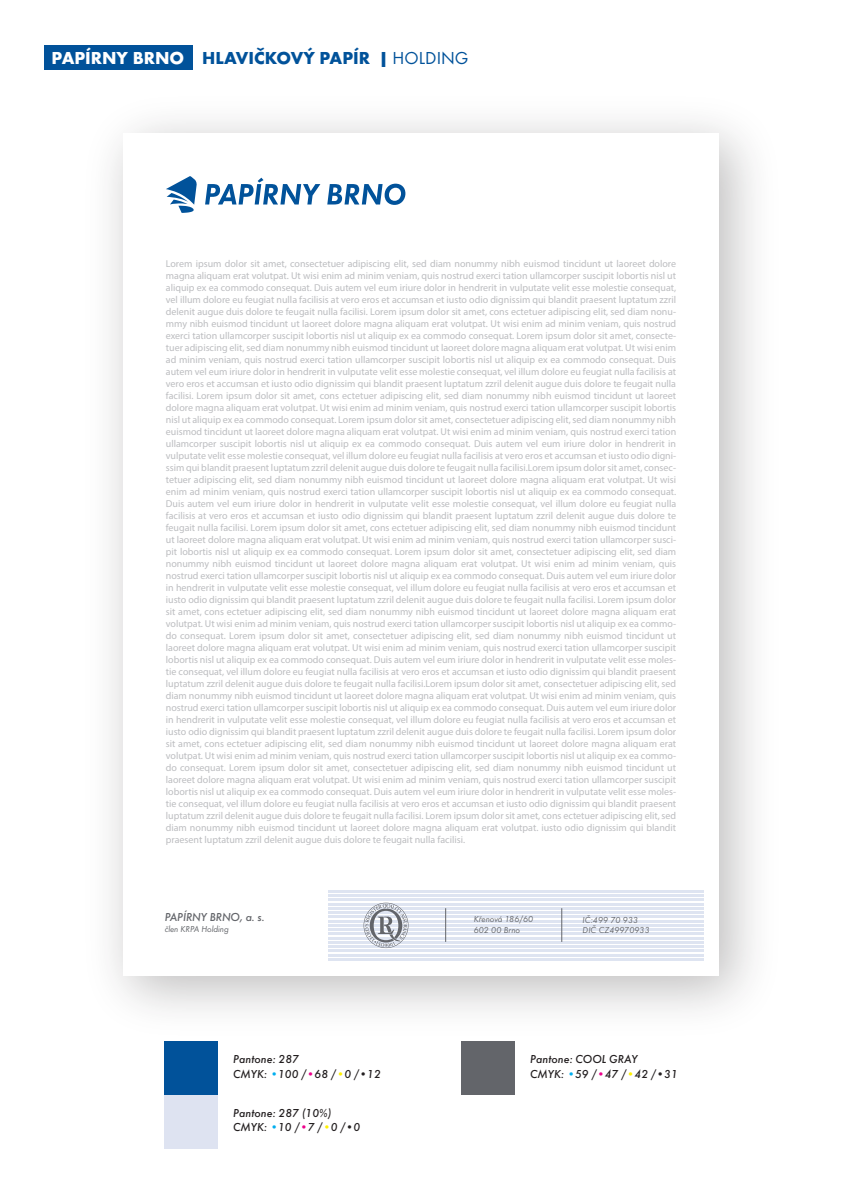
<style>
.page{position:relative;width:842px;height:1191px;background:#fff}
.page>*{position:absolute;margin:0;border:0;box-sizing:border-box;transform-origin:0 0}
.t1{font:700 18px "Futura TOT";color:#01529a}
.t2{font:12px/14.4px "Futura TOT Medi Obli";color:#231f20}
.t3{font:12px "Futura TOT Medi Obli";letter-spacing:-.01em;color:#63656a}
.t4{font:10px/12px "Myriad Pro";color:#bcbdc0;text-align:justify}
.t5{font:9px/10.8px "Futura TOT Book Obli";color:#63656a}
.s1{color:#fff}
.s2{font-weight:400}
.s3{color:#00aeef}
.s4{color:#ed028c}
.s5{color:#fff101}
</style>
<div class="page">
<hr style="left:328px;top:937px;width:376px;height:2px;background:#dee4f1">
<hr style="left:328px;top:932px;width:376px;height:3px;background:#dee4f1">
<hr style="left:328px;top:928px;width:376px;height:2px;background:#dee4f1">
<hr style="left:328px;top:924px;width:376px;height:2px;background:#dee4f1">
<hr style="left:328px;top:920px;width:376px;height:2px;background:#dee4f1">
<hr style="left:328px;top:915px;width:376px;height:3px;background:#dee4f1">
<hr style="left:328px;top:911px;width:376px;height:2px;background:#dee4f1">
<hr style="left:328px;top:907px;width:376px;height:2px;background:#dee4f1">
<hr style="left:328px;top:903px;width:376px;height:2px;background:#dee4f1">
<hr style="left:328px;top:898px;width:376px;height:3px;background:#dee4f1">
<hr style="left:328px;top:894px;width:376px;height:2px;background:#dee4f1">
<hr style="left:328px;top:890px;width:376px;height:2px;background:#dee4f1">
<hr style="left:328px;top:941px;width:376px;height:2px;background:#dee4f1">
<hr style="left:328px;top:945px;width:376px;height:2px;background:#dee4f1">
<hr style="left:328px;top:949px;width:376px;height:3px;background:#dee4f1">
<hr style="left:328px;top:954px;width:376px;height:2px;background:#dee4f1">
<hr style="left:328px;top:958px;width:376px;height:2px;background:#dee4f1">
<svg style="left:364px;top:902px;width:44px;height:46px"></svg>
<svg style="left:166px;top:176px;width:239px;height:37px"></svg>
<hr style="left:445px;top:908px;width:1px;height:34px;background:#63656a">
<hr style="left:561px;top:908px;width:1px;height:34px;background:#63656a">
<div style="left:44px;top:45px;width:149px;height:25px;background:#01529a"></div>
<div style="left:164px;top:1040px;width:54px;height:54px;background:#01529a"></div>
<div style="left:164px;top:1094px;width:54px;height:54px;background:#dee3f1"></div>
<div style="left:461px;top:1040px;width:54px;height:54px;background:#63656a"></div>
<h1 class="t1" style="left:52px;top:47px;width:419px"><span class="s1">PAPÍRNY BRNO</span> HLAVIČKOVÝ PAPÍR | <span class="s2">HOLDING</span></h1>
<p class="t4" style="left:166px;top:257px;width:512px">Lorem ipsum dolor sit amet, consectetuer adipiscing elit, sed diam nonummy nibh euismod tincidunt ut laoreet dolore magna aliquam erat volutpat. Ut wisi enim ad minim veniam, quis nostrud exerci tation ullamcorper suscipit lobortis nisl ut aliquip ex ea commodo consequat. Duis autem vel eum iriure dolor in hendrerit in vulputate velit esse molestie consequat, vel illum dolore eu feugiat nulla facilisis at vero eros et accumsan et iusto odio dignissim qui blandit praesent luptatum zzril delenit augue duis dolore te feugait nulla facilisi. Lorem ipsum dolor sit amet, cons ectetuer adipiscing elit, sed diam nonu&shy;mmy nibh euismod tincidunt ut laoreet dolore magna aliquam erat volutpat. Ut wisi enim ad minim veniam, quis nostrud exerci tation ullamcorper suscipit lobortis nisl ut aliquip ex ea commodo consequat. Lorem ipsum dolor sit amet, consecte&shy;tuer adipiscing elit, sed diam nonummy nibh euismod tincidunt ut laoreet dolore magna aliquam erat volutpat. Ut wisi enim ad minim veniam, quis nostrud exerci tation ullamcorper suscipit lobortis nisl ut aliquip ex ea commodo consequat. Duis autem vel eum iriure dolor in hendrerit in vulputate velit esse molestie consequat, vel illum dolore eu feugiat nulla facilisis at vero eros et accumsan et iusto odio dignissim qui blandit praesent luptatum zzril delenit augue duis dolore te feugait nulla facilisi. Lorem ipsum dolor sit amet, cons ectetuer adipiscing elit, sed diam nonummy nibh euismod tincidunt ut laoreet dolore magna aliquam erat volutpat. Ut wisi enim ad minim veniam, quis nostrud exerci tation ullamcorper suscipit lobortis nisl ut aliquip ex ea commodo consequat. Lorem ipsum dolor sit amet, consectetuer adipiscing elit, sed diam nonummy nibh euismod tincidunt ut laoreet dolore magna aliquam erat volutpat. Ut wisi enim ad minim veniam, quis nostrud exerci tation ullamcorper suscipit lobortis nisl ut aliquip ex ea commodo consequat. Duis autem vel eum iriure dolor in hendrerit in vulputate velit esse molestie consequat, vel illum dolore eu feugiat nulla facilisis at vero eros et accumsan et iusto odio digni&shy;ssim qui blandit praesent luptatum zzril delenit augue duis dolore te feugait nulla facilisi.Lorem ipsum dolor sit amet, consec&shy;tetuer adipiscing elit, sed diam nonummy nibh euismod tincidunt ut laoreet dolore magna aliquam erat volutpat. Ut wisi enim ad minim veniam, quis nostrud exerci tation ullamcorper suscipit lobortis nisl ut aliquip ex ea commodo consequat.<br>Duis autem vel eum iriure dolor in hendrerit in vulputate velit esse molestie consequat, vel illum dolore eu feugiat nulla facilisis at vero eros et accumsan et iusto odio dignissim qui blandit praesent luptatum zzril delenit augue duis dolore te feugait nulla facilisi. Lorem ipsum dolor sit amet, cons ectetuer adipiscing elit, sed diam nonummy nibh euismod tincidunt ut laoreet dolore magna aliquam erat volutpat. Ut wisi enim ad minim veniam, quis nostrud exerci tation ullamcorper susci&shy;pit lobortis nisl ut aliquip ex ea commodo consequat. Lorem ipsum dolor sit amet, consectetuer adipiscing elit, sed diam nonummy nibh euismod tincidunt ut laoreet dolore magna aliquam erat volutpat. Ut wisi enim ad minim veniam, quis nostrud exerci tation ullamcorper suscipit lobortis nisl ut aliquip ex ea commodo consequat. Duis autem vel eum iriure dolor in hendrerit in vulputate velit esse molestie consequat, vel illum dolore eu feugiat nulla facilisis at vero eros et accumsan et iusto odio dignissim qui blandit praesent luptatum zzril delenit augue duis dolore te feugait nulla facilisi. Lorem ipsum dolor sit amet, cons ectetuer adipiscing elit, sed diam nonummy nibh euismod tincidunt ut laoreet dolore magna aliquam erat volutpat. Ut wisi enim ad minim veniam, quis nostrud exerci tation ullamcorper suscipit lobortis nisl ut aliquip ex ea commo&shy;do consequat. Lorem ipsum dolor sit amet, consectetuer adipiscing elit, sed diam nonummy nibh euismod tincidunt ut laoreet dolore magna aliquam erat volutpat. Ut wisi enim ad minim veniam, quis nostrud exerci tation ullamcorper suscipit lobortis nisl ut aliquip ex ea commodo consequat. Duis autem vel eum iriure dolor in hendrerit in vulputate velit esse moles&shy;tie consequat, vel illum dolore eu feugiat nulla facilisis at vero eros et accumsan et iusto odio dignissim qui blandit praesent luptatum zzril delenit augue duis dolore te feugait nulla facilisi.Lorem ipsum dolor sit amet, consectetuer adipiscing elit, sed diam nonummy nibh euismod tincidunt ut laoreet dolore magna aliquam erat volutpat. Ut wisi enim ad minim veniam, quis nostrud exerci tation ullamcorper suscipit lobortis nisl ut aliquip ex ea commodo consequat. Duis autem vel eum iriure dolor in hendrerit in vulputate velit esse molestie consequat, vel illum dolore eu feugiat nulla facilisis at vero eros et accumsan et iusto odio dignissim qui blandit praesent luptatum zzril delenit augue duis dolore te feugait nulla facilisi. Lorem ipsum dolor sit amet, cons ectetuer adipiscing elit, sed diam nonummy nibh euismod tincidunt ut laoreet dolore magna aliquam erat volutpat. Ut wisi enim ad minim veniam, quis nostrud exerci tation ullamcorper suscipit lobortis nisl ut aliquip ex ea commo&shy;do consequat. Lorem ipsum dolor sit amet, consectetuer adipiscing elit, sed diam nonummy nibh euismod tincidunt ut laoreet dolore magna aliquam erat volutpat. Ut wisi enim ad minim veniam, quis nostrud exerci tation ullamcorper suscipit lobortis nisl ut aliquip ex ea commodo consequat. Duis autem vel eum iriure dolor in hendrerit in vulputate velit esse moles&shy;tie consequat, vel illum dolore eu feugiat nulla facilisis at vero eros et accumsan et iusto odio dignissim qui blandit praesent luptatum zzril delenit augue duis dolore te feugait nulla facilisi. Lorem ipsum dolor sit amet, cons ectetuer adipiscing elit, sed diam nonummy nibh euismod tincidunt ut laoreet dolore magna aliquam erat volutpat. iusto odio dignissim qui blandit praesent luptatum zzril delenit augue duis dolore te feugait nulla facilisi.</p>
<p class="t3" style="left:165px;top:910px;width:101px">PAPÍRNY BRNO, a. s.</p>
<p class="t5" style="left:165px;top:923px;width:65px">člen KRPA Holding</p>
<p class="t5" style="left:474px;top:913px;width:61px">Křenová 186/60<br>602 00 Brno</p>
<p class="t5" style="left:583px;top:914px;width:69px">IČ:499 70 933<br>DIČ CZ49970933</p>
<p class="t2" style="left:233px;top:1052px;width:149px">Pantone: 287<br>CMYK: <span class="s3">•</span>100 /<span class="s4">•</span>68 /<span class="s5">•</span>0 /•12</p>
<p class="t2" style="left:233px;top:1105px;width:129px">Pantone: 287 (10%)<br>CMYK: <span class="s3">•</span>10 /<span class="s4">•</span>7 /<span class="s5">•</span>0 /•0</p>
<p class="t2" style="left:530px;top:1052px;width:149px">Pantone: COOL GRAY<br>CMYK: <span class="s3">•</span>59 /<span class="s4">•</span>47 /<span class="s5">•</span>42 /•31</p>
</div>
